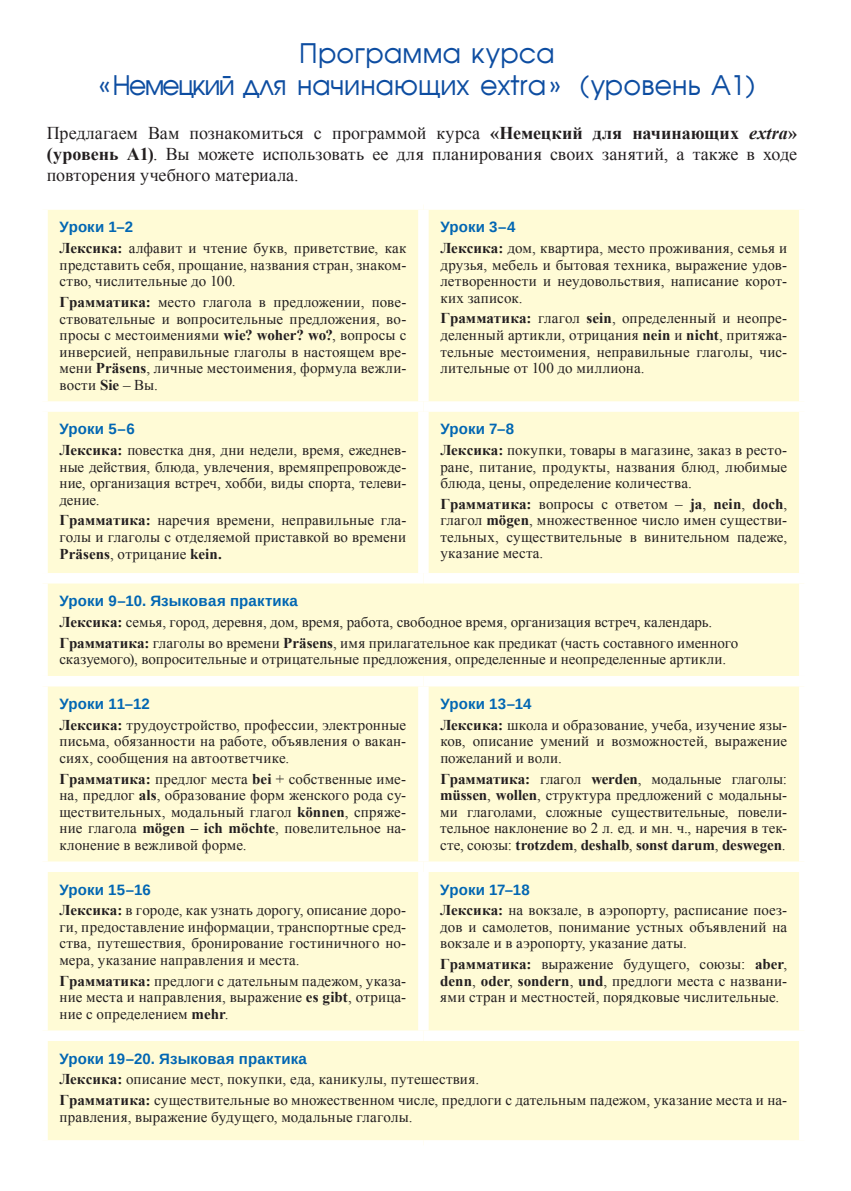
<style>
.page{position:relative;width:851px;height:1191px;background:#fff}
.page>*{position:absolute;margin:0;border:0;box-sizing:border-box;transform-origin:0 0}
.t1{font:27px/32.4px "Avant Garde AZPS Normal";color:#0d4da1;text-align:center}
.t2{font:18px/21px "Times New Roman";color:#231f20;text-align:justify}
.t3{font:15px/16.5px "Times New Roman";letter-spacing:.005em;color:#231f20;text-align:justify}
.t4{font:700 15px "Arimo";letter-spacing:.01em;color:#0166b3}
.s1{font-weight:700}
.s2{font-weight:700;font-style:italic}
</style>
<div class="page">
<div style="left:48px;top:210px;width:750px;height:930px;background:#fffbd6"></div>
<div style="left:418px;top:210px;width:10px;height:191px;background:#fff"></div>
<div style="left:37px;top:401px;width:386px;height:11px;background:#fff"></div>
<div style="left:423px;top:401px;width:386px;height:11px;background:#fff"></div>
<div style="left:418px;top:412px;width:10px;height:161px;background:#fff"></div>
<div style="left:37px;top:573px;width:386px;height:10px;background:#fff"></div>
<div style="left:423px;top:573px;width:386px;height:10px;background:#fff"></div>
<div style="left:37px;top:676px;width:386px;height:10px;background:#fff"></div>
<div style="left:423px;top:676px;width:386px;height:10px;background:#fff"></div>
<div style="left:418px;top:686px;width:10px;height:175px;background:#fff"></div>
<div style="left:37px;top:861px;width:386px;height:11px;background:#fff"></div>
<div style="left:423px;top:861px;width:386px;height:11px;background:#fff"></div>
<div style="left:418px;top:872px;width:10px;height:158px;background:#fff"></div>
<div style="left:37px;top:1030px;width:386px;height:11px;background:#fff"></div>
<div style="left:423px;top:1030px;width:386px;height:11px;background:#fff"></div>
<h1 class="t1" style="left:99px;top:37px;width:658px">Программа курса<br>«Немецкий для начинающих extra » (уровень А1)</h1>
<p class="t2" style="left:47px;top:122px;width:751px">Предлагаем Вам познакомиться с программой курса <span class="s1">«Немецкий для начинающих</span> <span class="s2">extra</span><span class="s1">» (уровень А1)</span>. Вы можете использовать ее для планирования своих занятий, а также в ходе повторения учебного материала.</p>
<p class="t4" style="left:60px;top:217px;width:75px">Уроки 1–2</p>
<p class="t3" style="left:60px;top:240px;width:348px"><span class="s1">Лексика:</span> алфавит и чтение букв, приветствие, как представить себя, прощание, названия стран, знаком&shy;ство, числительные до 100.</p>
<p class="t3" style="left:59px;top:293px;width:348px"><span class="s1">Грамматика:</span> место глагола в предложении, пове&shy;ствовательные и вопросительные предложения, во&shy;просы с местоимениями <span class="s1">wie? woher? wo?</span>, вопросы с инверсией, неправильные глаголы в настоящем вре&shy;мени <span class="s1">Präsens</span>, личные местоимения, формула вежли&shy;вости <span class="s1">Sie</span> – Вы.</p>
<p class="t4" style="left:59px;top:419px;width:77px">Уроки 5–6</p>
<p class="t3" style="left:59px;top:442px;width:348px"><span class="s1">Лексика:</span> повестка дня, дни недели, время, ежеднев&shy;ные действия, блюда, увлечения, времяпрепровожде&shy;ние, организация встреч, хобби, виды спорта, телеви&shy;дение.</p>
<p class="t3" style="left:59px;top:512px;width:348px"><span class="s1">Грамматика:</span> наречия времени, неправильные гла&shy;голы и глаголы с отделяемой приставкой во времени <span class="s1">Präsens</span>, отрицание <span class="s1">kein.</span></p>
<p class="t4" style="left:440px;top:217px;width:77px">Уроки 3–4</p>
<p class="t3" style="left:440px;top:240px;width:348px"><span class="s1">Лексика:</span> дом, квартира, место проживания, семья и друзья, мебель и бытовая техника, выражение удов&shy;летворенности и неудовольствия, написание корот&shy;ких записок.</p>
<p class="t3" style="left:440px;top:310px;width:348px"><span class="s1">Грамматика:</span> глагол <span class="s1">sein</span>, определенный и неопре&shy;деленный артикли, отрицания <span class="s1">nein</span> и <span class="s1">nicht</span>, притяжа&shy;тельные местоимения, неправильные глаголы, чис&shy;лительные от 100 до миллиона.</p>
<p class="t4" style="left:440px;top:419px;width:75px">Уроки 7–8</p>
<p class="t3" style="left:440px;top:442px;width:348px"><span class="s1">Лексика:</span> покупки, товары в магазине, заказ в ресто&shy;ране, питание, продукты, названия блюд, любимые блюда, цены, определение количества.</p>
<p class="t3" style="left:440px;top:495px;width:348px"><span class="s1">Грамматика:</span> вопросы с ответом – <span class="s1">ja</span>, <span class="s1">nein</span>, <span class="s1">doch</span>, глагол <span class="s1">mögen</span>, множественное число имен существи&shy;тельных, существительные в винительном падеже, указание места.</p>
<p class="t4" style="left:59px;top:590px;width:240px">Уроки 9–10. Языковая практика</p>
<p class="t3" style="left:59px;top:611px;width:680px;line-height:20.7px"><span class="s1">Лексика:</span> семья, город, деревня, дом, время, работа, свободное время, организация встреч, календарь.<br><span class="s1">Грамматика:</span> глаголы во времени <span class="s1">Präsens</span>, имя прилагательное как предикат (часть составного именного</p>
<p class="t3" style="left:59px;top:650px;width:668px">сказуемого), вопросительные и отрицательные предложения, определенные и неопределенные артикли.</p>
<p class="t4" style="left:59px;top:693px;width:92px">Уроки 11–12</p>
<p class="t3" style="left:59px;top:716px;width:348px"><span class="s1">Лексика:</span> трудоустройство, профессии, электронные письма, обязанности на работе, объявления о вакан&shy;сиях, сообщения на автоответчике.</p>
<p class="t3" style="left:59px;top:770px;width:348px"><span class="s1">Грамматика:</span> предлог места <span class="s1">bei</span> + собственные име&shy;на, предлог <span class="s1">als</span>, образование форм женского рода су&shy;ществительных, модальный глагол <span class="s1">können</span>, спряже&shy;ние глагола <span class="s1">mögen – ich möchte</span>, повелительное на&shy;клонение в вежливой форме.</p>
<p class="t4" style="left:440px;top:693px;width:93px">Уроки 13–14</p>
<p class="t3" style="left:440px;top:716px;width:348px"><span class="s1">Лексика:</span> школа и образование, учеба, изучение язы&shy;ков, описание умений и возможностей, выражение пожеланий и воли.</p>
<p class="t3" style="left:440px;top:770px;width:348px"><span class="s1">Грамматика:</span> глагол <span class="s1">werden</span>, модальные глаголы: <span class="s1">müssen</span>, <span class="s1">wollen</span>, структура предложений с модальны&shy;ми глаголами, сложные существительные, повели&shy;тельное наклонение во 2 л. ед. и мн. ч., наречия в тек&shy;сте, союзы: <span class="s1">trotzdem</span>, <span class="s1">deshalb</span>, <span class="s1">sonst darum</span>, <span class="s1">deswegen</span>.</p>
<p class="t4" style="left:59px;top:879px;width:93px">Уроки 15–16</p>
<p class="t3" style="left:59px;top:902px;width:348px"><span class="s1">Лексика:</span> в городе, как узнать дорогу, описание доро&shy;ги, предоставление информации, транспортные сред&shy;ства, путешествия, бронирование гостиничного но&shy;мера, указание направления и места.</p>
<p class="t3" style="left:59px;top:972px;width:348px"><span class="s1">Грамматика:</span> предлоги с дательным падежом, указа&shy;ние места и направления, выражение <span class="s1">es gibt</span>, отрица&shy;ние с определением <span class="s1">mehr</span>.</p>
<p class="t4" style="left:440px;top:879px;width:91px">Уроки 17–18</p>
<p class="t3" style="left:440px;top:901px;width:348px"><span class="s1">Лексика:</span> на вокзале, в аэропорту, расписание поез&shy;дов и самолетов, понимание устных объявлений на вокзале и в аэропорту, указание даты.</p>
<p class="t3" style="left:440px;top:955px;width:348px"><span class="s1">Грамматика:</span> выражение будущего, союзы: <span class="s1">aber</span>, <span class="s1">denn</span>, <span class="s1">oder</span>, <span class="s1">sondern</span>, <span class="s1">und</span>, предлоги места с названи&shy;ями стран и местностей, порядковые числительные.</p>
<p class="t4" style="left:59px;top:1048px;width:249px">Уроки 19–20. Языковая практика</p>
<p class="t3" style="left:59px;top:1068px;width:729px;line-height:20.7px"><span class="s1">Лексика:</span> описание мест, покупки, еда, каникулы, путешествия.<br><span class="s1">Грамматика:</span> существительные во множественном числе, предлоги с дательным падежом, указание места и на-</p>
<p class="t3" style="left:59px;top:1108px;width:355px">правления, выражение будущего, модальные глаголы.</p>
</div>
